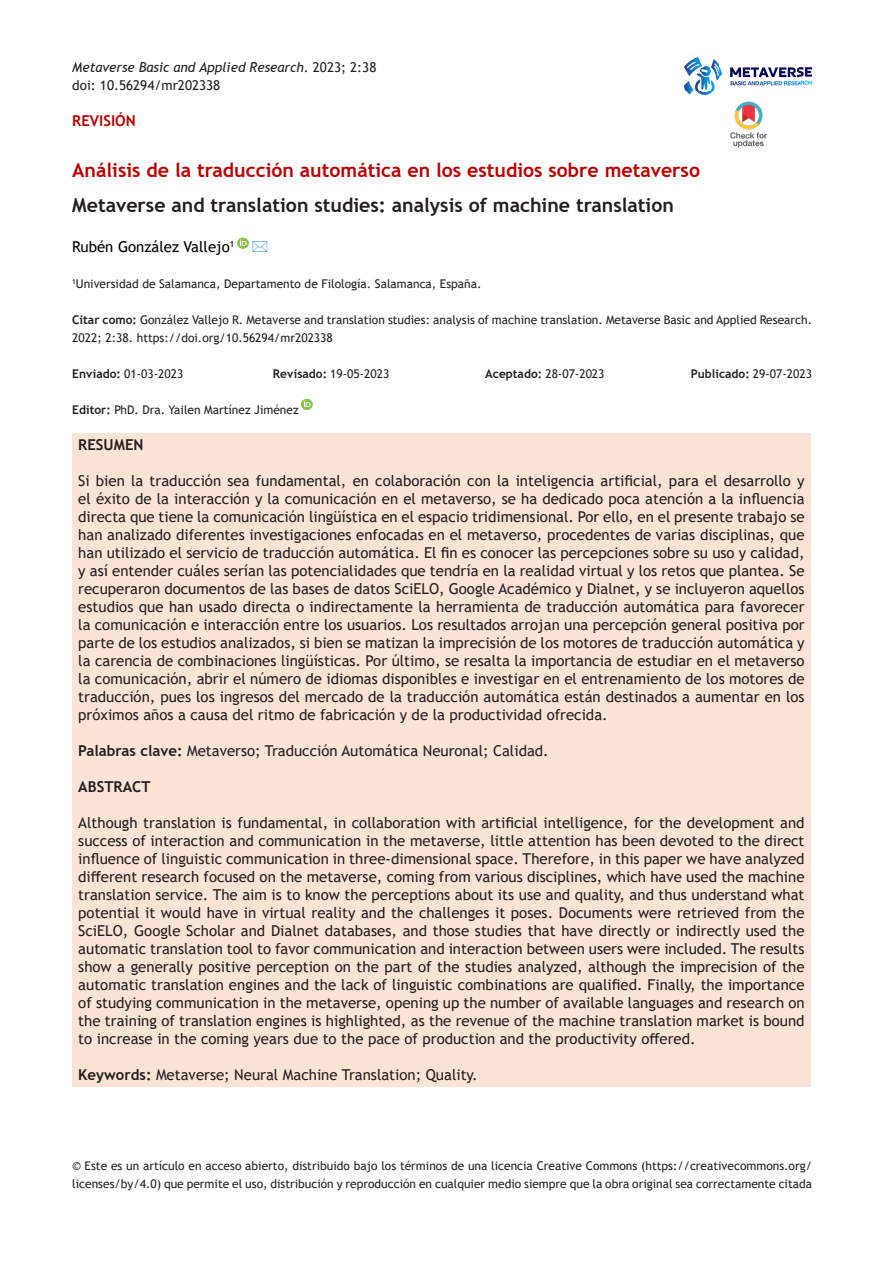
<style>
.page{position:relative;width:893px;height:1263px;background:#fff}
.page>*{position:absolute;margin:0;border:0;box-sizing:border-box;transform-origin:0 0}
.t1{font:700 19.5px "Trebuchet MS";color:#231f20}
.t2{font:700 19.5px "Trebuchet MS";color:#be0000}
.t3{font:15px/18px "Trebuchet MS";color:#231f20;text-align:justify}
.t4{font:15px "Trebuchet MS";color:#000}
.t5{font:700 15px "Trebuchet MS";color:#231f20}
.t6{font:700 15px "Trebuchet MS";color:#be0000}
.t7{font:italic 13.5px "Trebuchet MS";color:#231f20}
.t8{font:13.5px "Trebuchet MS";color:#231f20}
.t9{font:12px/18px "Trebuchet MS";color:#231f20}
.t10{font:700 12px "Trebuchet MS";color:#231f20}
.s1{font-style:normal}
.s2{font-weight:700}
.s3{font-weight:400}
</style>
<div class="page">
<div style="left:72px;top:433px;width:739px;height:653px;background:#fbe4d5"></div>
<svg style="left:301px;top:399px;width:12px;height:11px"></svg>
<img style="left:684px;top:57px;width:129px;height:39px">
<img style="left:730px;top:101px;width:38px;height:47px">
<svg style="left:237px;top:238px;width:12px;height:11px"></svg>
<p class="t7" style="left:72px;top:59px;width:306px">Metaverse Basic and Applied Research<span class="s1">. 2023; 2:38</span></p>
<p class="t8" style="left:72px;top:77px;width:150px">doi: 10.56294/mr202338</p>
<p class="t6" style="left:72px;top:111px;width:65px">REVISIÓN</p>
<p class="t2" style="left:72px;top:158px;width:629px">Análisis de la traducción automática en los estudios sobre metaverso</p>
<p class="t1" style="left:72px;top:193px;width:603px">Metaverse and translation studies: analysis of machine translation</p>
<p class="t4" style="left:72px;top:237px;width:164px">Rubén González Vallejo<sup>1</sup></p>
<p class="t9" style="left:72px;top:275px;width:411px"><sup>1</sup>Universidad de Salamanca, Departamento de Filología. Salamanca, España.</p>
<p class="t9" style="left:72px;top:311px;width:741px"><span class="s2">Citar como:</span> González Vallejo R. Metaverse and translation studies: analysis of machine translation. Metaverse Basic and Applied Research.<br>2022; 2:38. https://doi.org/10.56294/mr202338</p>
<p class="t9" style="left:72px;top:365px;width:113px"><span class="s2">Enviado:</span> 01-03-2023</p>
<p class="t9" style="left:273px;top:365px;width:118px"><span class="s2">Revisado:</span> 19-05-2023</p>
<p class="t9" style="left:485px;top:365px;width:121px"><span class="s2">Aceptado:</span> 28-07-2023</p>
<p class="t10" style="left:691px;top:366px;width:123px">Publicado: <span class="s3">29-07-2023</span></p>
<p class="t9" style="left:72px;top:401px;width:228px"><span class="s2">Editor:</span> PhD. Dra. Yailen Martínez Jiménez</p>
<p class="t5" style="left:78px;top:435px;width:67px">RESUMEN</p>
<p class="t3" style="left:78px;top:472px;width:728px">Si bien la traducción sea fundamental, en colaboración con la inteligencia artificial, para el desarrollo y el éxito de la interacción y la comunicación en el metaverso, se ha dedicado poca atención a la influencia directa que tiene la comunicación lingüística en el espacio tridimensional. Por ello, en el presente trabajo se han analizado diferentes investigaciones enfocadas en el metaverso, procedentes de varias disciplinas, que han utilizado el servicio de traducción automática. El fin es conocer las percepciones sobre su uso y calidad, y así entender cuáles serían las potencialidades que tendría en la realidad virtual y los retos que plantea. Se recuperaron documentos de las bases de datos SciELO, Google Académico y Dialnet, y se incluyeron aquellos estudios que han usado directa o indirectamente la herramienta de traducción automática para favorecer la comunicación e interacción entre los usuarios. Los resultados arrojan una percepción general positiva por parte de los estudios analizados, si bien se matizan la imprecisión de los motores de traducción automática y la carencia de combinaciones lingüísticas. Por último, se resalta la importancia de estudiar en el metaverso la comunicación, abrir el número de idiomas disponibles e investigar en el entrenamiento de los motores de traducción, pues los ingresos del mercado de la traducción automática están destinados a aumentar en los próximos años a causa del ritmo de fabricación y de la productividad ofrecida.</p>
<p class="t3" style="left:78px;top:742px;width:472px"><span class="s2">Palabras clave:</span> Metaverso; Traducción Automática Neuronal; Calidad.</p>
<p class="t5" style="left:78px;top:777px;width:74px">ABSTRACT</p>
<p class="t3" style="left:78px;top:814px;width:728px">Although translation is fundamental, in collaboration with artificial intelligence, for the development and success of interaction and communication in the metaverse, little attention has been devoted to the direct influence of linguistic communication in three-dimensional space. Therefore, in this paper we have analyzed different research focused on the metaverse, coming from various disciplines, which have used the machine translation service. The aim is to know the perceptions about its use and quality, and thus understand what potential it would have in virtual reality and the challenges it poses. Documents were retrieved from the SciELO, Google Scholar and Dialnet databases, and those studies that have directly or indirectly used the automatic translation tool to favor communication and interaction between users were included. The results show a generally positive perception on the part of the studies analyzed, although the imprecision of the automatic translation engines and the lack of linguistic combinations are qualified. Finally, the importance of studying communication in the metaverse, opening up the number of available languages and research on the training of translation engines is highlighted, as the revenue of the machine translation market is bound to increase in the coming years due to the pace of production and the productivity offered.</p>
<p class="t3" style="left:78px;top:1066px;width:401px"><span class="s2">Keywords:</span> Metaverse; Neural Machine Translation; Quality.</p>
<p class="t9" style="left:72px;top:1157px;width:741px">© Este es un artículo en acceso abierto, distribuido bajo los términos de una licencia Creative Commons (https://creativecommons.org/ licenses/by/4.0) que permite el uso, distribución y reproducción en cualquier medio siempre que la obra original sea correctamente citada</p>
</div>
